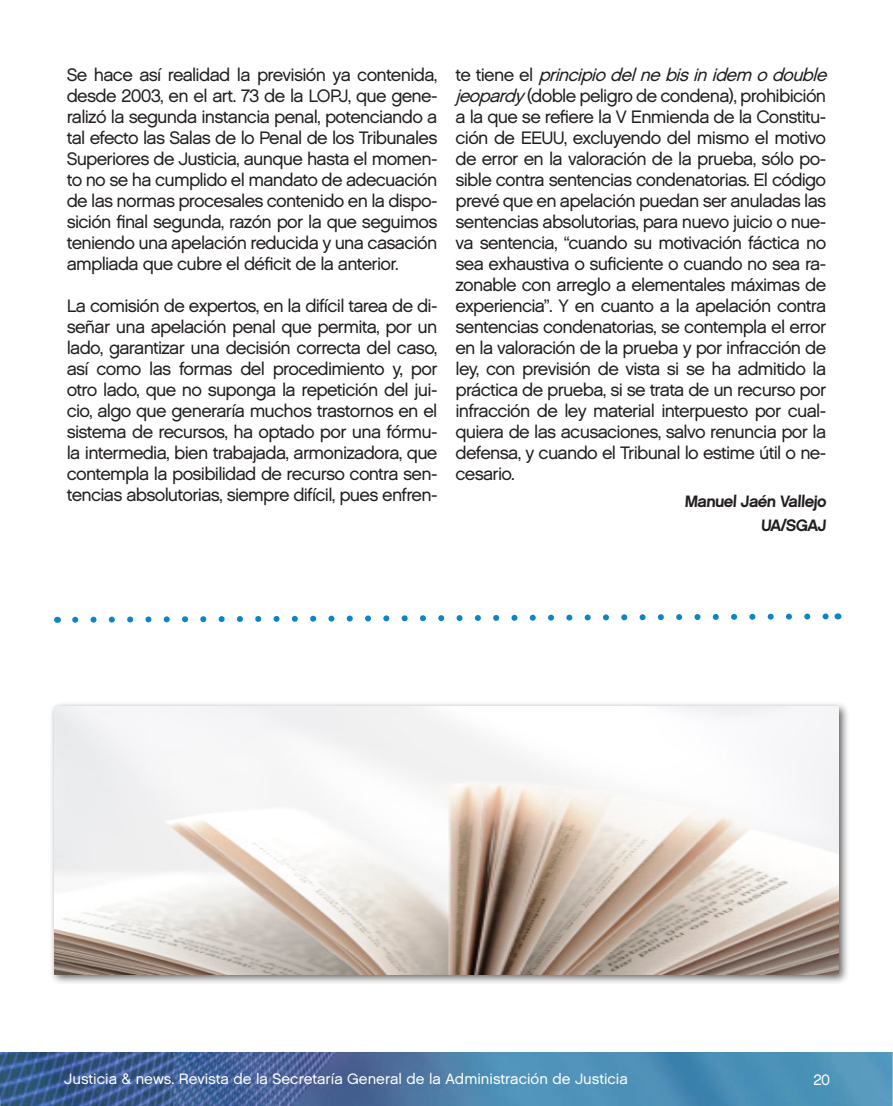
<style>
.page{position:relative;width:893px;height:1106px;background:#fff}
.page>*{position:absolute;margin:0;border:0;box-sizing:border-box;transform-origin:0 0}
.t1{font:18px/21px "Chalet London Nineteen Sixty";letter-spacing:-.04em;color:#231f20;text-align:justify}
.t2{font:16.5px "Chalet New York Nineteen Sixty";color:#231f20}
.t3{font:15px "Chalet London Nineteen Sixty";color:#fff}
.s1{font-style:italic}
</style>
<div class="page">
<img style="left:0;top:1052px;width:893px;height:54px">
<svg style="left:72px;top:613px;width:766px;height:10px"></svg>
<div style="left:49px;top:701px;width:801px;height:284px;background:#231f20;opacity:.75"></div>
<img style="left:54px;top:706px;width:785px;height:268px">
<p class="t1" style="left:67px;top:64px;width:372px">Se hace así realidad la previsión ya contenida, desde 2003, en el art. 73 de la LOPJ, que gene&shy;ralizó la segunda instancia penal, potenciando a tal efecto las Salas de lo Penal de los Tribunales Superiores de Justicia, aunque hasta el momen&shy;to no se ha cumplido el mandato de adecuación de las normas procesales contenido en la dispo&shy;sición final segunda, razón por la que seguimos teniendo una apelación reducida y una casación ampliada que cubre el déficit de la anterior.</p>
<p class="t1" style="left:67px;top:295px;width:372px">La comisión de expertos, en la difícil tarea de di&shy;señar una apelación penal que permita, por un lado, garantizar una decisión correcta del caso, así como las formas del procedimiento y, por otro lado, que no suponga la repetición del jui&shy;cio, algo que generaría muchos trastornos en el sistema de recursos, ha optado por una fórmu&shy;la intermedia, bien trabajada, armonizadora, que contempla la posibilidad de recurso contra sen&shy;tencias absolutorias, siempre difícil, pues enfren-</p>
<p class="t1" style="left:455px;top:64px;width:378px;text-align:left">t e t i e n e e l <span class="s1">principiodelnebisinidem odouble jeopardy</span>(doble peligro de condena), prohibición a la que se refiere la V Enmienda de la Constitu&shy;ción de EEUU, excluyendo del mismo el motivo de error en la valoración de la prueba, sólo po&shy;sible contra sentencias condenatorias. El código prevé que en apelación puedan ser anuladas las sentencias absolutorias, para nuevo juicio o nue&shy;va sentencia, “cuando su motivación fáctica no sea exhaustiva o suficiente o cuando no sea ra&shy;zonable con arreglo a elementales máximas de experiencia”. Y en cuanto a la apelación contra sentencias condenatorias, se contempla el error en la valoración de la prueba y por infracción de ley, con previsión de vista si se ha admitido la práctica de prueba, si se trata de un recurso por infracción de ley material interpuesto por cual&shy;quiera de las acusaciones, salvo renuncia por la defensa, y cuando el Tribunal lo estime útil o ne&shy;cesario.</p>
<p class="t2" style="left:684px;top:491px;width:145px">Manuel Jaén Vallejo</p>
<p class="t2" style="left:761px;top:515px;width:68px">UA/SGAJ</p>
<p class="t3" style="left:64px;top:1069px;width:565px">Justicia &amp; news. Revista de la Secretaría General de la Administración de Justicia</p>
<p class="t3" style="left:813px;top:1070px;width:18px">20</p>
</div>
